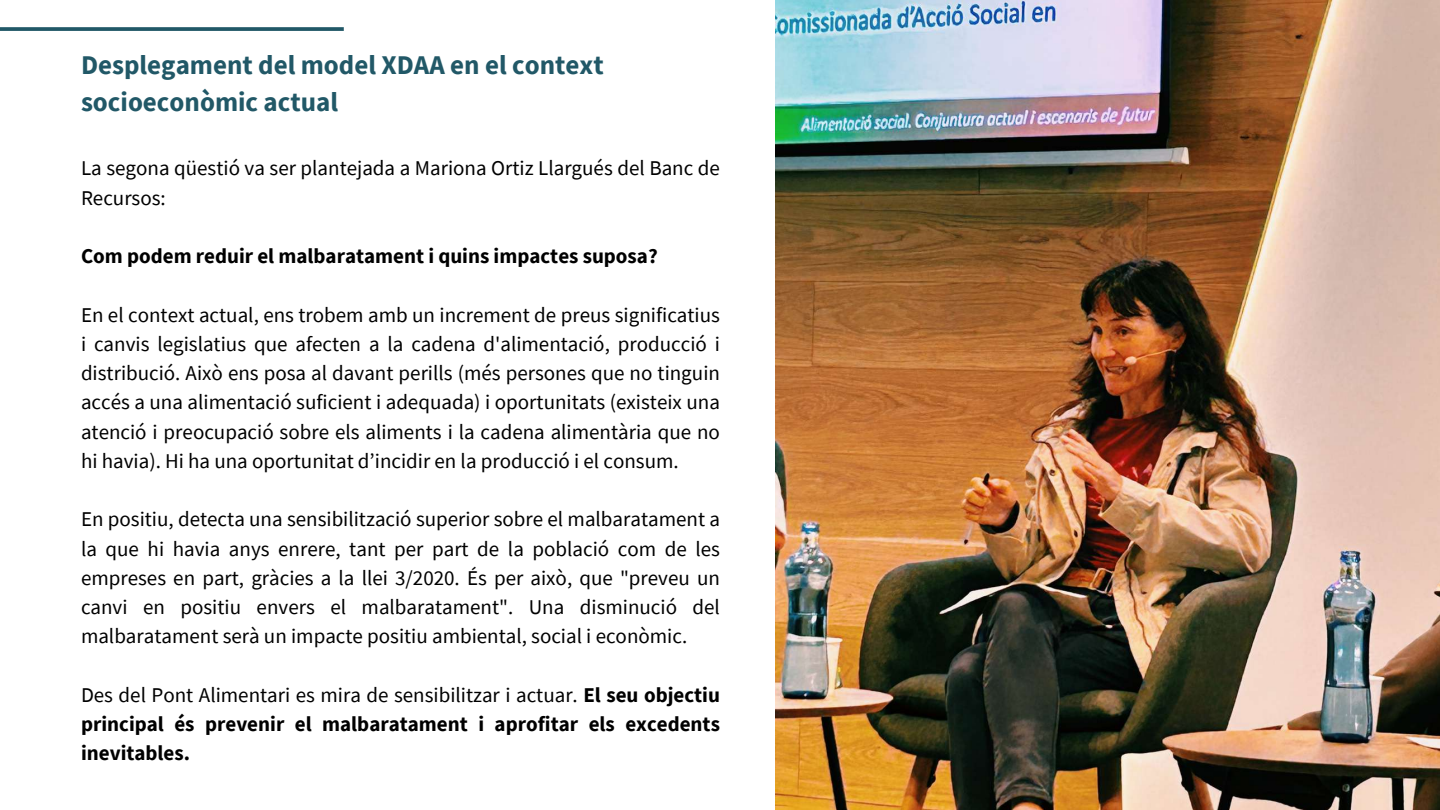
<style>
.page{position:relative;width:1440px;height:810px;background:#fff}
.page>*{position:absolute;margin:0;border:0;box-sizing:border-box;transform-origin:0 0}
.t1{font:700 27px/37.5px "Source Sans Pro";color:#215867}
.t2{font:21px/29.2px "Source Sans Pro";color:#000;text-align:justify}
.t3{font:700 21px/29.2px "Source Sans Pro";color:#000;text-align:justify}
.s1{font-weight:400}
</style>
<div class="page">
<svg style="left:0;top:27px;width:344px;height:4px"></svg>
<img style="left:776px;top:0;width:664px;height:810px">
<p class="t1" style="left:81px;top:45px;width:524px">Desplegament del model XDAA en el context socioeconòmic actual</p>
<p class="t2" style="left:81px;top:153px;width:640px">La segona qüestió va ser plantejada a Mariona Ortiz Llargués del Banc de<br>Recursos:</p>
<p class="t3" style="left:81px;top:241px;width:578px">Com podem reduir el malbaratament i quins impactes suposa?</p>
<p class="t2" style="left:81px;top:299px;width:641px">En el context actual, ens trobem amb un increment de preus significatius i canvis legislatius que afecten a la cadena d'alimentació, producció i distribució. Això ens posa al davant perills (més persones que no tinguin accés a una alimentació suficient i adequada) i oportunitats (existeix una atenció i preocupació sobre els aliments i la cadena alimentària que no hi havia). Hi ha una oportunitat d’incidir en la producció i el consum.</p>
<p class="t2" style="left:81px;top:504px;width:640px">En positiu, detecta una sensibilització superior sobre el malbaratament a la que hi havia anys enrere, tant per part de la població com de les empreses en part, gràcies a la llei 3/2020. És per això, que "preveu un canvi en positiu envers el malbaratament". Una disminució del malbaratament serà un impacte positiu ambiental, social i econòmic.</p>
<p class="t3" style="left:81px;top:680px;width:640px"><span class="s1">Des del Pont Alimentari es mira de sensibilitzar i actuar.</span> El seu objectiu principal és prevenir el malbaratament i aprofitar els excedents inevitables.</p>
</div>
